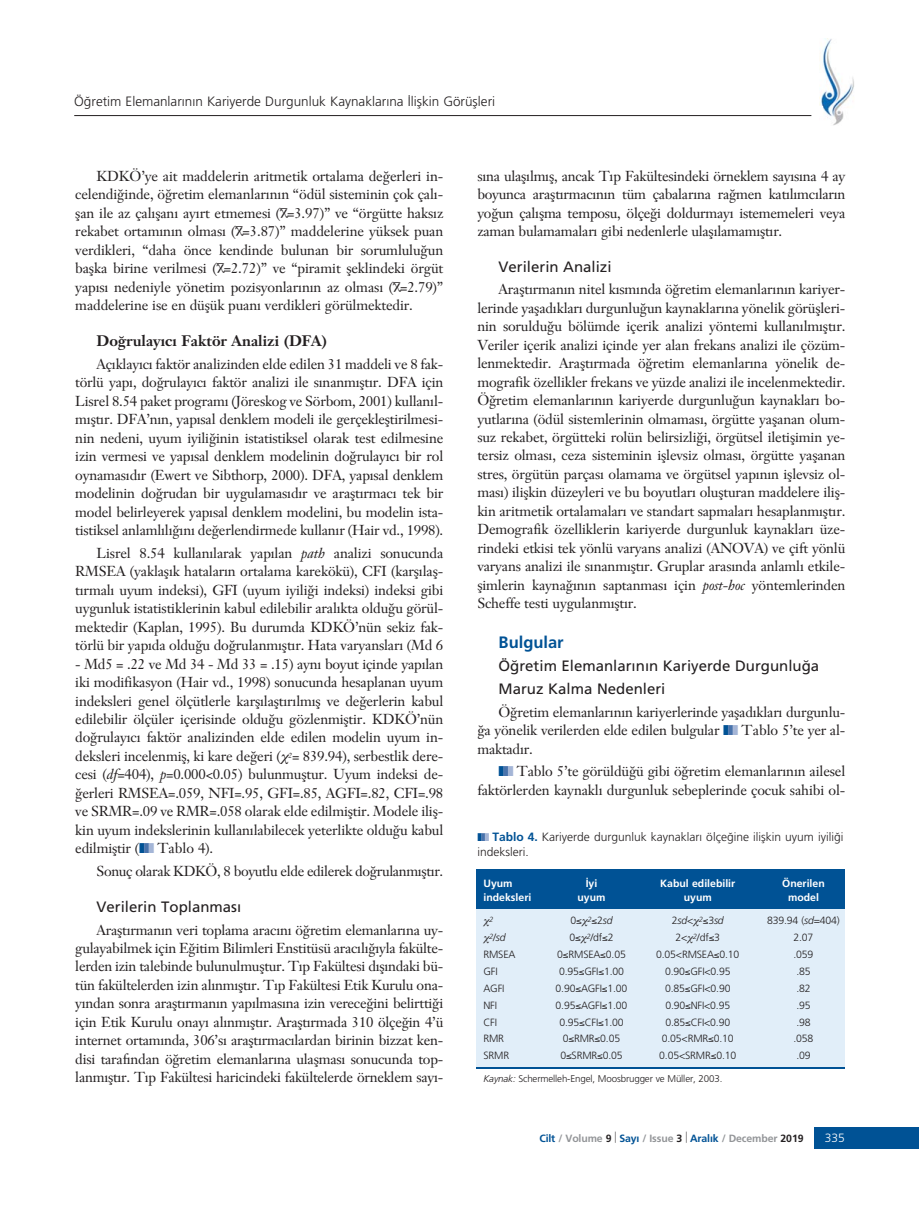
<style>
.page{position:relative;width:919px;height:1217px;background:#fff}
.page>*{position:absolute;margin:0;border:0;box-sizing:border-box;transform-origin:0 0}
.t1{font:700 16.5px "Frutiger";color:#005295}
.t2{font:15px/22.8px "Frutiger";color:#231f20}
.t3{font:700 15px "Janson Text";color:#231f20}
.t4{font:14.25px/18.5px "Janson Text";letter-spacing:-.015em;color:#231f20;text-align:justify}
.t5{font:300 13.5px "Frutiger";color:#231f20}
.t6{font:300 12px/14.4px "Frutiger";color:#231f20}
.t7{font:300 12px "Frutiger";color:#fff}
.t8{font:300 10.5px "Frutiger";letter-spacing:-.015em;color:#231f20}
.t9{font:700 10.5px "Frutiger";color:#fff}
.t10{font:700 10.5px "Frutiger";letter-spacing:-.01em;color:#939598}
.t11{font:italic 300 10.5px "Frutiger";color:#231f20}
.t12{font:300 9.75px "Frutiger";letter-spacing:-.015em;color:#231f20}
.t13{font:italic 300 7.5px "Frutiger";color:#231f20}
.s1{font-style:italic}
.s2{color:#005295}
.s3{color:#4973ac}
.s4{color:#a4b5d6}
.s5{font-weight:700;color:#005295}
.s6{font-style:normal}
.s7{color:#231f20}
</style>
<div class="page">
<div style="left:814px;top:1127px;width:104px;height:21px;background:#005295"></div>
<hr style="left:74px;top:115px;width:737px;height:1px;background:#231f20">
<img style="left:819px;top:38px;width:35px;height:88px">
<svg style="left:819px;top:73px;width:6px;height:6px"></svg>
<div style="left:811px;top:107px;width:11px;height:9px;background:#fff"></div>
<div style="left:476px;top:894px;width:368px;height:172px;background:#e1eef9"></div>
<div style="left:476px;top:869px;width:368px;height:39px;background:#005295"></div>
<hr style="left:476px;top:1066px;width:368px;height:2px;background:#005295">
<p class="t5" style="left:74px;top:96px;width:422px">Ö¤retim Elemanlar›n›n Kariyerde Durgunluk Kaynaklar›na ‹liflkin Görüflleri</p>
<p class="t4" style="left:75px;top:168px;width:369px;text-indent:21px">KDKÖ’ye ait maddelerin aritmetik ortalama de¤erleri in&shy;celendi¤inde, ö¤retim elemanlar›n›n “ödül sisteminin çok çal›- flan ile az çal›flan› ay›rt etmemesi ( =3.97)” ve “örgütte haks›z rekabet ortam›n›n olmas› ( =3.87)” maddelerine yüksek puan verdikleri, “daha önce kendinde bulunan bir sorumlulu¤un baflka birine verilmesi ( =2.72)” ve “piramit fleklindeki örgüt yap›s› nedeniyle yönetim pozisyonlar›n›n az olmas› ( =2.79)” maddelerine ise en düflük puan› verdikleri görülmektedir.</p>
<p class="t3" style="left:97px;top:334px;width:232px">Do¤rulay›c› Faktör Analizi (DFA)</p>
<p class="t4" style="left:75px;top:356px;width:369px;text-indent:21px">Aç›klay›c› faktör analizinden elde edilen 31 maddeli ve 8 fak&shy;törlü yap›, do¤rulay›c› faktör analizi ile s›nanm›flt›r. DFA için Lisrel 8.54 paket program› (Jöreskog ve Sörbom, 2001) kullan›l&shy;m›flt›r. DFA’n›n, yap›sal denklem modeli ile gerçeklefltirilmesi&shy;nin nedeni, uyum iyili¤inin istatistiksel olarak test edilmesine izin vermesi ve yap›sal denklem modelinin do¤rulay›c› bir rol oynamas›d›r (Ewert ve Sibthorp, 2000). DFA, yap›sal denklem modelinin do¤rudan bir uygulamas›d›r ve araflt›rmac› tek bir model belirleyerek yap›sal denklem modelini, bu modelin ista&shy;tistiksel anlaml›l›¤›n› de¤erlendirmede kullan›r (Hair vd., 1998).</p>
<p class="t4" style="left:75px;top:545px;width:369px;text-indent:21px">Lisrel 8.54 kullan›larak yap›lan <span class="s1">path</span> analizi sonucunda RMSEA (yaklafl›k hatalar›n ortalama karekökü), CFI (karfl›lafl&shy;t›rmal› uyum indeksi), GFI (uyum iyili¤i indeksi) indeksi gibi uygunluk istatistiklerinin kabul edilebilir aral›kta oldu¤u görül&shy;mektedir (Kaplan, 1995). Bu durumda KDKÖ’nün sekiz fak&shy;törlü bir yap›da oldu¤u do¤rulanm›flt›r. Hata varyanslar› (Md 6</p>
<p class="t4" style="left:75px;top:655px;width:369px">- Md5 = .22 ve Md 34 - Md 33 = .15) ayn› boyut içinde yap›lan iki modifikasyon (Hair vd., 1998) sonucunda hesaplanan uyum indeksleri genel ölçütlerle karfl›laflt›r›lm›fl ve de¤erlerin kabul edilebilir ölçüler içerisinde oldu¤u gözlenmifltir. KDKÖ’nün do¤rulay›c› faktör analizinden elde edilen modelin uyum in&shy;deksleri incelenmifl, ki kare de¤eri ( <sup>2</sup>= 839.94), serbestlik dere&shy;cesi (<span class="s1">df</span>=404), <span class="s1">p</span>=0.000&lt;0.05) bulunmufltur. Uyum indeksi de-¤erleri RMSEA=.059, NFI=.95, GFI=.85, AGFI=.82, CFI=.98 ve SRMR=.09 ve RMR=.058 olarak elde edilmifltir. Modele ilifl&shy;kin uyum indekslerinin kullan›labilecek yeterlikte oldu¤u kabul edilmifltir (<span class="s2">❚</span><span class="s3">❚</span><span class="s4">❚</span> Tablo 4).</p>
<p class="t4" style="left:97px;top:863px;width:348px">Sonuç olarak KDKÖ, 8 boyutlu elde edilerek do¤rulanm›flt›r.</p>
<p class="t2" style="left:97px;top:896px;width:146px">Verilerin Toplanmas›</p>
<p class="t4" style="left:75px;top:921px;width:369px;text-indent:21px">Araflt›rman›n veri toplama arac›n› ö¤retim elemanlar›na uy&shy;gulayabilmek için E¤itim Bilimleri Enstitüsü arac›l›¤›yla fakülte&shy;lerden izin talebinde bulunulmufltur. T›p Fakültesi d›fl›ndaki bü&shy;tün fakültelerden izin al›nm›flt›r. T›p Fakültesi Etik Kurulu ona&shy;y›ndan sonra araflt›rman›n yap›lmas›na izin verece¤ini belirtti¤i için Etik Kurulu onay› al›nm›flt›r. Araflt›rmada 310 ölçe¤in 4’ü internet ortam›nda, 306’s› araflt›rmac›lardan birinin bizzat ken&shy;disi taraf›ndan ö¤retim elemanlar›na ulaflmas› sonucunda top&shy;lanm›flt›r. T›p Fakültesi haricindeki fakültelerde örneklem say›-</p>
<p class="t4" style="left:477px;top:168px;width:369px">s›na ulafl›lm›fl, ancak T›p Fakültesindeki örneklem say›s›na 4 ay boyunca araflt›rmac›n›n tüm çabalar›na ra¤men kat›l›mc›lar›n yo¤un çal›flma temposu, ölçe¤i doldurmay› istememeleri veya zaman bulamamalar› gibi nedenlerle ulafl›lamam›flt›r.</p>
<p class="t2" style="left:498px;top:256px;width:114px">Verilerin Analizi</p>
<p class="t4" style="left:477px;top:281px;width:369px;text-indent:21px">Araflt›rman›n nitel k›sm›nda ö¤retim elemanlar›n›n kariyer&shy;lerinde yaflad›klar› durgunlu¤un kaynaklar›na yönelik görüflleri&shy;nin soruldu¤u bölümde içerik analizi yöntemi kullan›lm›flt›r.<br>Veriler içerik analizi içinde yer alan frekans analizi ile çözüm&shy;lenmektedir. Araflt›rmada ö¤retim elemanlar›na yönelik de&shy;mografik özellikler frekans ve yüzde analizi ile incelenmektedir.<br>Ö¤retim elemanlar›n›n kariyerde durgunlu¤un kaynaklar› bo&shy;yutlar›na (ödül sistemlerinin olmamas›, örgütte yaflanan olum&shy;suz rekabet, örgütteki rolün belirsizli¤i, örgütsel iletiflimin ye&shy;tersiz olmas›, ceza sisteminin ifllevsiz olmas›, örgütte yaflanan stres, örgütün parças› olamama ve örgütsel yap›n›n ifllevsiz ol&shy;mas›) iliflkin düzeyleri ve bu boyutlar› oluflturan maddelere ilifl&shy;kin aritmetik ortalamalar› ve standart sapmalar› hesaplanm›flt›r.<br>Demografik özelliklerin kariyerde durgunluk kaynaklar› üze&shy;rindeki etkisi tek yönlü varyans analizi (ANOVA) ve çift yönlü varyans analizi ile s›nanm›flt›r. Gruplar aras›nda anlaml› etkile&shy;flimlerin kayna¤›n›n saptanmas› için <span class="s1">post-hoc</span> yöntemlerinden Scheffe testi uygulanm›flt›r.</p>
<p class="t1" style="left:498px;top:635px;width:67px">Bulgular</p>
<p class="t2" style="left:498px;top:655px;width:322px">Ö¤retim Elemanlar›n›n Kariyerde Durgunlu¤a<br>Maruz Kalma Nedenleri</p>
<p class="t4" style="left:477px;top:703px;width:369px;text-indent:21px">Ö¤retim elemanlar›n›n kariyerlerinde yaflad›klar› durgunlu-¤a yönelik verilerden elde edilen bulgular <span class="s2">❚</span><span class="s3">❚</span><span class="s4">❚</span> Tablo 5’te yer al&shy;maktad›r.</p>
<p class="t4" style="left:477px;top:763px;width:369px;text-align:right"><span class="s2">❚</span><span class="s3">❚</span><span class="s4">❚</span> Tablo 5’te görüldü¤ü gibi ö¤retim elemanlar›n›n ailesel faktörlerden kaynakl› durgunluk sebeplerinde çocuk sahibi ol-</p>
<p class="t6" style="left:477px;top:830px;width:367px"><span class="s2">❚</span><span class="s3">❚</span><span class="s4">❚</span> <span class="s5">Tablo 4.</span> Kariyerde durgunluk kaynaklar› ölçe¤ine iliflkin uyum iyili¤i indeksleri.</p>
<p class="t9" style="left:483px;top:878px;width:31px">Uyum</p>
<p class="t9" style="left:585px;top:878px;width:13px">‹yi</p>
<p class="t9" style="left:660px;top:878px;width:76px">Kabul edilebilir</p>
<p class="t9" style="left:782px;top:878px;width:44px">Önerilen</p>
<p class="t9" style="left:483px;top:893px;width:49px">indeksleri</p>
<p class="t9" style="left:577px;top:893px;width:29px">uyum</p>
<p class="t9" style="left:683px;top:893px;width:29px">uyum</p>
<p class="t9" style="left:788px;top:893px;width:32px">model</p>
<p class="t13" style="left:489px;top:916px;width:6px">2</p>
<p class="t8" style="left:570px;top:916px;width:43px">0≤ <sup>2</sup>≤2<span class="s1">sd</span></p>
<p class="t11" style="left:671px;top:916px;width:54px"><span class="s6">2</span>sd<span class="s6">&lt;</span> <sup>2</sup>≤<span class="s6">3</span>sd</p>
<p class="t8" style="left:767px;top:916px;width:74px">839.94 (<span class="s1">sd</span>=404)</p>
<p class="t11" style="left:489px;top:933px;width:18px"><sup>2</sup><span class="s6">/</span>sd</p>
<p class="t8" style="left:569px;top:933px;width:46px">0≤ <sup>2</sup>/df≤2</p>
<p class="t8" style="left:675px;top:933px;width:46px">2&lt; <sup>2</sup>/df≤3</p>
<p class="t8" style="left:793px;top:933px;width:21px">2.07</p>
<p class="t8" style="left:483px;top:949px;width:33px">RMSEA</p>
<p class="t8" style="left:557px;top:949px;width:70px">0≤RMSEA≤0.05</p>
<p class="t8" style="left:656px;top:949px;width:85px">0.05&lt;RMSEA≤0.10</p>
<p class="t8" style="left:793px;top:949px;width:21px">.059</p>
<p class="t8" style="left:483px;top:966px;width:16px">GFI</p>
<p class="t8" style="left:559px;top:966px;width:66px">0.95≤GFI≤1.00</p>
<p class="t8" style="left:665px;top:966px;width:67px">0.90≤GFI&lt;0.95</p>
<p class="t8" style="left:796px;top:966px;width:16px">.85</p>
<p class="t8" style="left:483px;top:983px;width:23px">AGFI</p>
<p class="t8" style="left:555px;top:983px;width:73px">0.90≤AGFI≤1.00</p>
<p class="t8" style="left:665px;top:983px;width:67px">0.85≤GFI&lt;0.90</p>
<p class="t8" style="left:796px;top:983px;width:16px">.82</p>
<p class="t8" style="left:483px;top:1000px;width:15px">NFI</p>
<p class="t8" style="left:555px;top:1000px;width:73px">0.95≤AGFI≤1.00</p>
<p class="t8" style="left:665px;top:1000px;width:66px">0.90≤NFI&lt;0.95</p>
<p class="t8" style="left:796px;top:1000px;width:16px">.95</p>
<p class="t8" style="left:483px;top:1017px;width:15px">CFI</p>
<p class="t8" style="left:559px;top:1017px;width:66px">0.95≤CFI≤1.00</p>
<p class="t8" style="left:665px;top:1017px;width:66px">0.85≤CFI&lt;0.90</p>
<p class="t8" style="left:796px;top:1017px;width:16px">.98</p>
<p class="t8" style="left:483px;top:1034px;width:22px">RMR</p>
<p class="t8" style="left:563px;top:1034px;width:59px">0≤RMR≤0.05</p>
<p class="t8" style="left:661px;top:1034px;width:73px">0.05&lt;RMR≤0.10</p>
<p class="t8" style="left:793px;top:1034px;width:21px">.058</p>
<p class="t8" style="left:483px;top:1051px;width:27px">SRMR</p>
<p class="t8" style="left:560px;top:1051px;width:64px">0≤SRMR≤0.05</p>
<p class="t8" style="left:659px;top:1051px;width:78px">0.05&lt;SRMR≤0.10</p>
<p class="t8" style="left:796px;top:1051px;width:16px">.09</p>
<p class="t12" style="left:483px;top:1074px;width:240px"><span class="s1">Kaynak:</span> Schermelleh-Engel, Moosbrugger ve Müller, 2003.</p>
<p class="t10" style="left:539px;top:1133px;width:265px"><span class="s2">Cilt</span> / Volume <span class="s7">9</span> <span class="s2">Say›</span> / Issue <span class="s7">3</span> <span class="s2">Aral›k</span> / December <span class="s7">2019</span></p>
<p class="t7" style="left:824px;top:1132px;width:22px">335</p>
</div>
